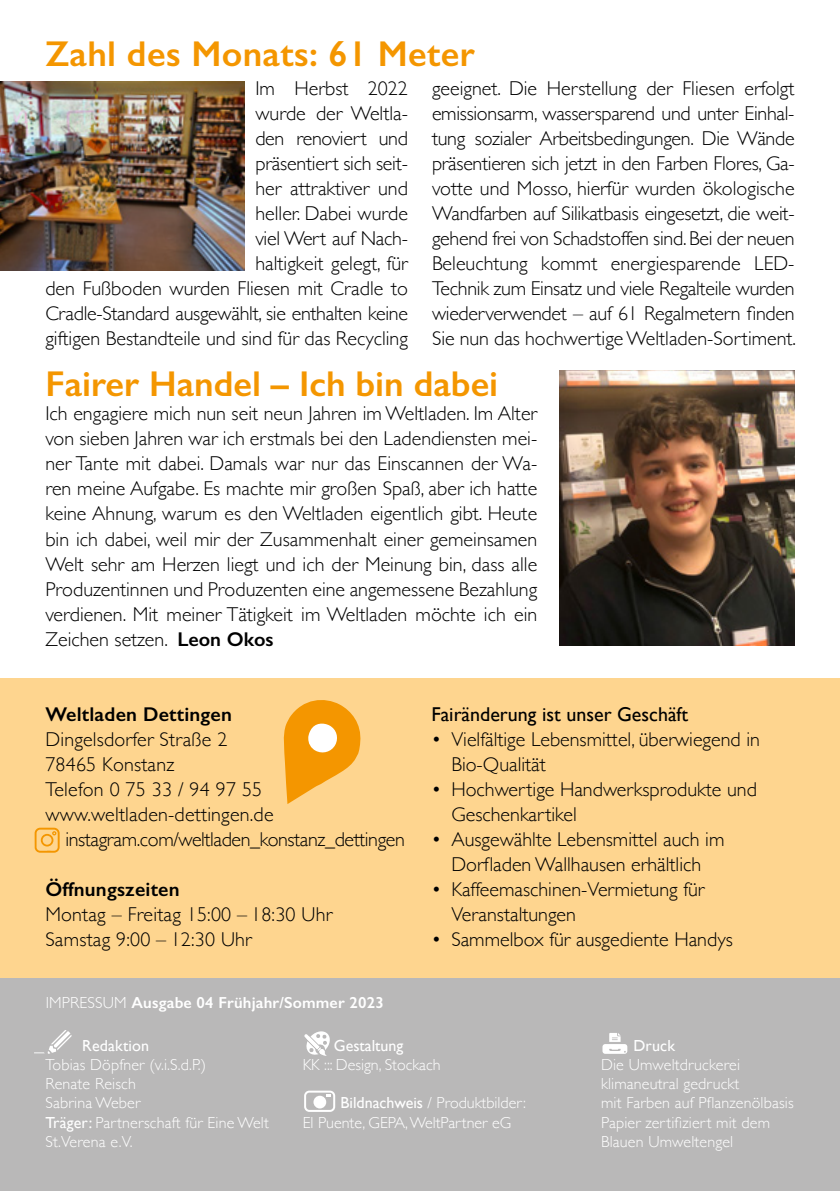
<style>
.page{position:relative;width:840px;height:1191px;background:#fff}
.page>*{position:absolute;margin:0;border:0;box-sizing:border-box;transform-origin:0 0}
.t1{font:600 36px "Gill Sans";color:#f49600}
.t2{font:300 20px/25px "Gill Sans";color:#000}
.t3{font:300 20px "Gill Sans";letter-spacing:-.02em;color:#000}
.t4{font:600 20px "Gill Sans";letter-spacing:.01em;color:#000}
.t5{font:20px "Gill Sans";color:#000}
.t6{font:300 16px/19.2px "Gill Sans";letter-spacing:.01em;color:#fff}
.t7{font:600 16px "Gill Sans";letter-spacing:.01em;color:#fff}
.t8{font:16px "Gill Sans";letter-spacing:.01em;color:#fff}
.s1{font-weight:600}
.s2{font-weight:300}
.s3{font-weight:400}
</style>
<div class="page">
<div style="left:0;top:677px;width:839px;height:301px;background:#fed58f"></div>
<div style="left:0;top:978px;width:839px;height:213px;background:#b9b8b8"></div>
<svg style="left:34px;top:1030px;width:38px;height:24px"></svg>
<svg style="left:602px;top:1033px;width:25px;height:20px"></svg>
<svg style="left:304px;top:1031px;width:26px;height:25px"></svg>
<div style="left:304px;top:1090px;width:31px;height:21px;border:2px solid #fff;border-radius:4px"></div>
<div style="left:313px;top:1095px;width:13px;height:13px;background:#fff;border-radius:50%"></div>
<svg style="left:326px;top:1094px;width:5px;height:3px"></svg>
<img style="left:559px;top:370px;width:235px;height:275px">
<img style="left:0;top:81px;width:244px;height:189px">
<svg style="left:283px;top:700px;width:78px;height:104px"></svg>
<svg style="left:35px;top:827px;width:25px;height:26px"></svg>
<h1 class="t1" style="left:45px;top:32px;width:430px">Zahl des Monats: 61 Meter</h1>
<p class="t2" style="left:45px;top:75px;width:364px;text-align:right">Im Herbst 2022<br>wurde der Weltla-<br>den renoviert und<br>präsentiert sich seit-<br>her attraktiver und<br>heller. Dabei wurde<br>viel Wert auf Nach-<br>haltigkeit gelegt, für<br>den Fußboden wurden Fliesen mit Cradle to<br>Cradle-Standard ausgewählt, sie enthalten keine giftigen Bestandteile und sind für das Recycling</p>
<p class="t2" style="left:432px;top:75px;width:365px;text-align:justify">geeignet. Die Herstellung der Fliesen erfolgt emissionsarm, wassersparend und unter Einhal&shy;tung sozialer Arbeitsbedingungen. Die Wände präsentieren sich jetzt in den Farben Flores, Ga&shy;votte und Mosso, hierfür wurden ökologische Wandfarben auf Silikatbasis eingesetzt, die weit&shy;gehend frei von Schadstoffen sind. Bei der neuen Beleuchtung kommt energiesparende LED-Technik zum Einsatz und viele Regalteile wurden wiederverwendet – auf 61 Regalmetern finden Sie nun das hochwertige Weltladen-Sortiment.</p>
<h1 class="t1" style="left:45px;top:362px;width:454px">Fairer Handel – Ich bin dabei</h1>
<p class="t2" style="left:45px;top:400px;width:493px;text-align:justify">Ich engagiere mich nun seit neun Jahren im Weltladen. Im Alter von sieben Jahren war ich erstmals bei den Ladendiensten mei&shy;ner Tante mit dabei. Damals war nur das Einscannen der Wa&shy;ren meine Aufgabe. Es machte mir großen Spaß, aber ich hatte keine Ahnung, warum es den Weltladen eigentlich gibt. Heute bin ich dabei, weil mir der Zusammenhalt einer gemeinsamen Welt sehr am Herzen liegt und ich der Meinung bin, dass alle Produzentinnen und Produzenten eine angemessene Bezahlung verdienen. Mit meiner Tätigkeit im Weltladen möchte ich ein Zeichen setzen. <span class="s1">Leon Okos</span></p>
<p class="t4" style="left:45px;top:701px;width:188px">Weltladen Dettingen</p>
<p class="t2" style="left:45px;top:725px;width:183px">Dingelsdorfer Straße 2</p>
<p class="t2" style="left:45px;top:750px;width:130px">78465 Konstanz</p>
<p class="t2" style="left:45px;top:775px;width:218px">Telefon 0 75 33 / 94 97 55</p>
<p class="t2" style="left:45px;top:800px;width:229px">www.weltladen-dettingen.de</p>
<p class="t3" style="left:65px;top:823px;width:341px">instagram.com/weltladen_konstanz_dettingen</p>
<p class="t4" style="left:45px;top:876px;width:136px">Öffnungszeiten</p>
<p class="t2" style="left:45px;top:900px;width:288px">Montag – Freitag 15:00 – 18:30 Uhr<br>Samstag 9:00 – 12:30 Uhr</p>
<p class="t5" style="left:431px;top:702px;width:258px">Fairänderung ist unser Geschäft</p>
<p class="t2" style="left:451px;top:725px;width:310px;text-indent:-20px">• Vielfältige Lebensmittel, überwiegend in<br>Bio-Qualität</p>
<p class="t2" style="left:451px;top:775px;width:307px;text-indent:-20px">• Hochwertige Handwerksprodukte und<br>Geschenkartikel</p>
<p class="t2" style="left:431px;top:825px;width:294px;text-align:center">• Ausgewählte Lebensmittel auch im<br>Dorfladen Wallhausen erhältlich</p>
<p class="t2" style="left:451px;top:875px;width:254px;text-indent:-20px">• Kaffeemaschinen-Vermietung für<br>Veranstaltungen</p>
<p class="t2" style="left:431px;top:925px;width:303px">• Sammelbox für ausgediente Handys</p>
<p class="t7" style="left:46px;top:992px;width:339px"><span class="s2">IMPRESSUM</span> Ausgabe 04 Frühjahr/Sommer 2023</p>
<p class="t8" style="left:334px;top:1036px;width:71px">Gestaltung</p>
<p class="t6" style="left:302px;top:1054px;width:139px">KK ::: Design, Stockach</p>
<p class="t6" style="left:302px;top:1092px;width:225px;text-indent:38px"><span class="s3">Bildnachweis</span> / Produktbilder:<br>El Puente, GEPA, WeltPartner eG</p>
<p class="t8" style="left:82px;top:1036px;width:68px">Redaktion</p>
<p class="t6" style="left:45px;top:1054px;width:225px">Tobias Döpfner (v.i.S.d.P.)<br>Renate Reisch<br>Sabrina Weber<br><span class="s3">Träger:</span> Partnerschaft für Eine Welt<br>St.Verena e.V.</p>
<p class="t8" style="left:633px;top:1036px;width:43px">Druck</p>
<p class="t6" style="left:600px;top:1054px;width:194px">Die Umweltdruckerei klimaneutral gedruckt<br>mit Farben auf Pflanzenölbasis<br>Papier zertifiziert mit dem<br>Blauen Umweltengel</p>
</div>
